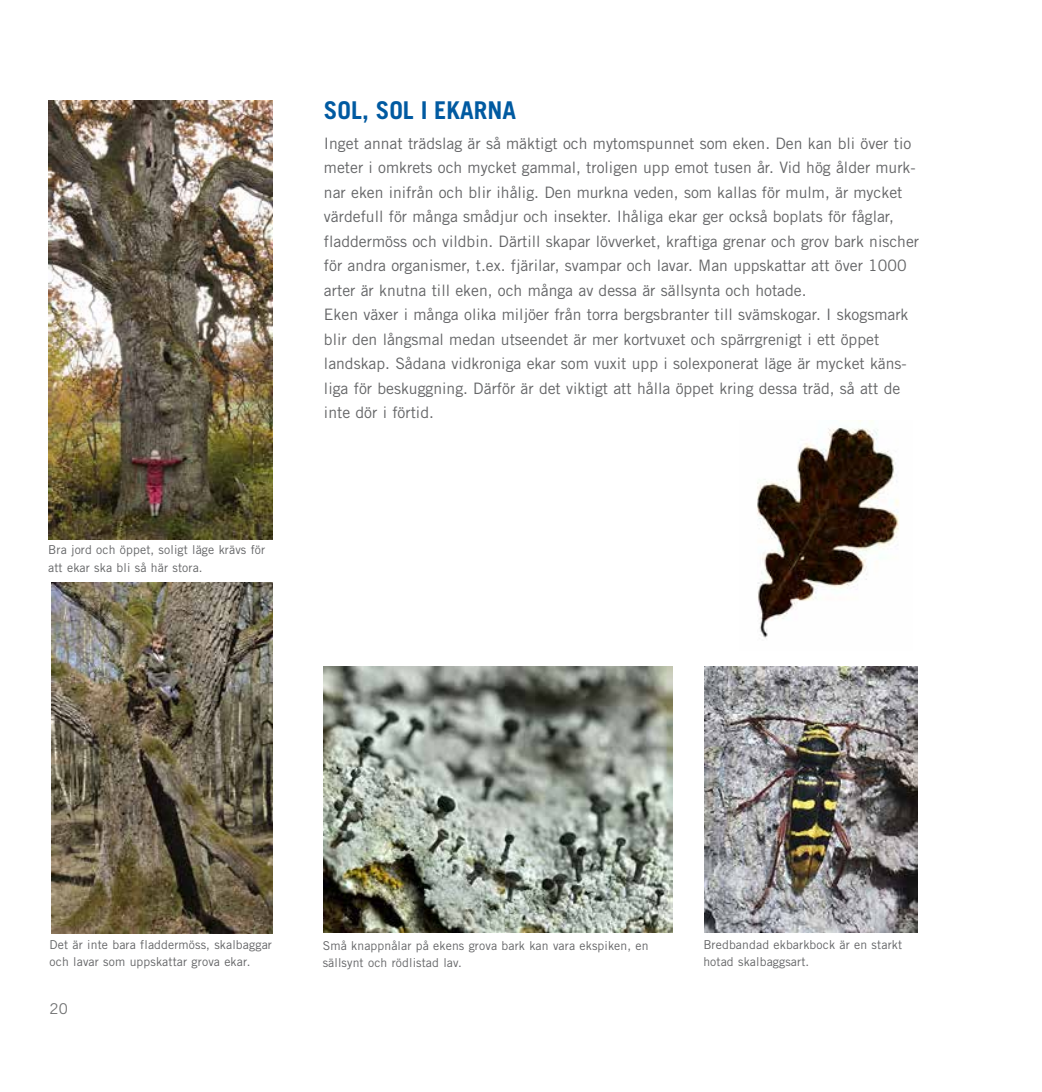
<style>
.page{position:relative;width:1042px;height:1092px;background:#fff}
.page>*{position:absolute;margin:0;border:0;box-sizing:border-box;transform-origin:0 0}
.t1{font:700 24.5px "Trade Gothic";color:#005aa1}
.t2{font:15.75px/24.5px "Trade Gothic";color:#646567}
.t3{font:14.88px "Trade Gothic";color:#707172}
.t4{font:12.25px/17.5px "Trade Gothic";letter-spacing:.01em;color:#646567}
</style>
<div class="page">
<img style="left:48px;top:100px;width:225px;height:439px">
<img style="left:324px;top:666px;width:348px;height:266px">
<img style="left:705px;top:666px;width:212px;height:266px">
<img style="left:757px;top:420px;width:142px;height:218px">
<img style="left:51px;top:582px;width:222px;height:351px">
<p class="t4" style="left:48px;top:541px;width:219px">Bra jord och öppet, soligt läge krävs för att ekar ska bli så här stora.</p>
<h1 class="t1" style="left:324px;top:95px;width:125px">SOL, SOL I EKAR</h1>
<h1 class="t1" style="left:487px;top:95px;width:29px">NA</h1>
<p class="t2" style="left:324px;top:130px;width:597px">Inget annat trädslag är så mäktigt och mytomspunnet som eken. Den kan bli över tio meter i omkrets och mycket gammal, troligen upp emot tusen år. Vid hög ålder murk&shy;nar eken inifrån och blir ihålig. Den murkna veden, som kallas för mulm, är mycket värdefull för många smådjur och insekter. Ihåliga ekar ger också boplats för fåglar, fladdermöss och vildbin. Därtill skapar lövverket, kraftiga grenar och grov bark nischer för andra organismer, t.ex. fjärilar, svampar och lavar. Man uppskattar att över 1000 arter är knutna till eken, och många av dessa är sällsynta och hotade.<br>Eken växer i många olika miljöer från torra bergsbranter till svämskogar. I skogsmark blir den långsmal medan utseendet är mer kortvuxet och spärrgrenigt i ett öppet landskap. Sådana vidkroniga ekar som vuxit upp i solexponerat läge är mycket käns&shy;liga för beskuggning. Därför är det viktigt att hålla öppet kring dessa träd, så att de inte dör i förtid.</p>
<p class="t4" style="left:50px;top:935px;width:224px">Det är inte bara fladdermöss, skalbaggar och lavar som uppskattar grova ekar.</p>
<p class="t3" style="left:50px;top:999px;width:20px">20</p>
<p class="t4" style="left:323px;top:936px;width:327px">Små knappnålar på ekens grova bark kan vara ekspiken, en sällsynt och rödlistad lav.</p>
<p class="t4" style="left:703px;top:935px;width:200px">Bredbandad ekbarkbock är en starkt hotad skalbaggsart.</p>
</div>
